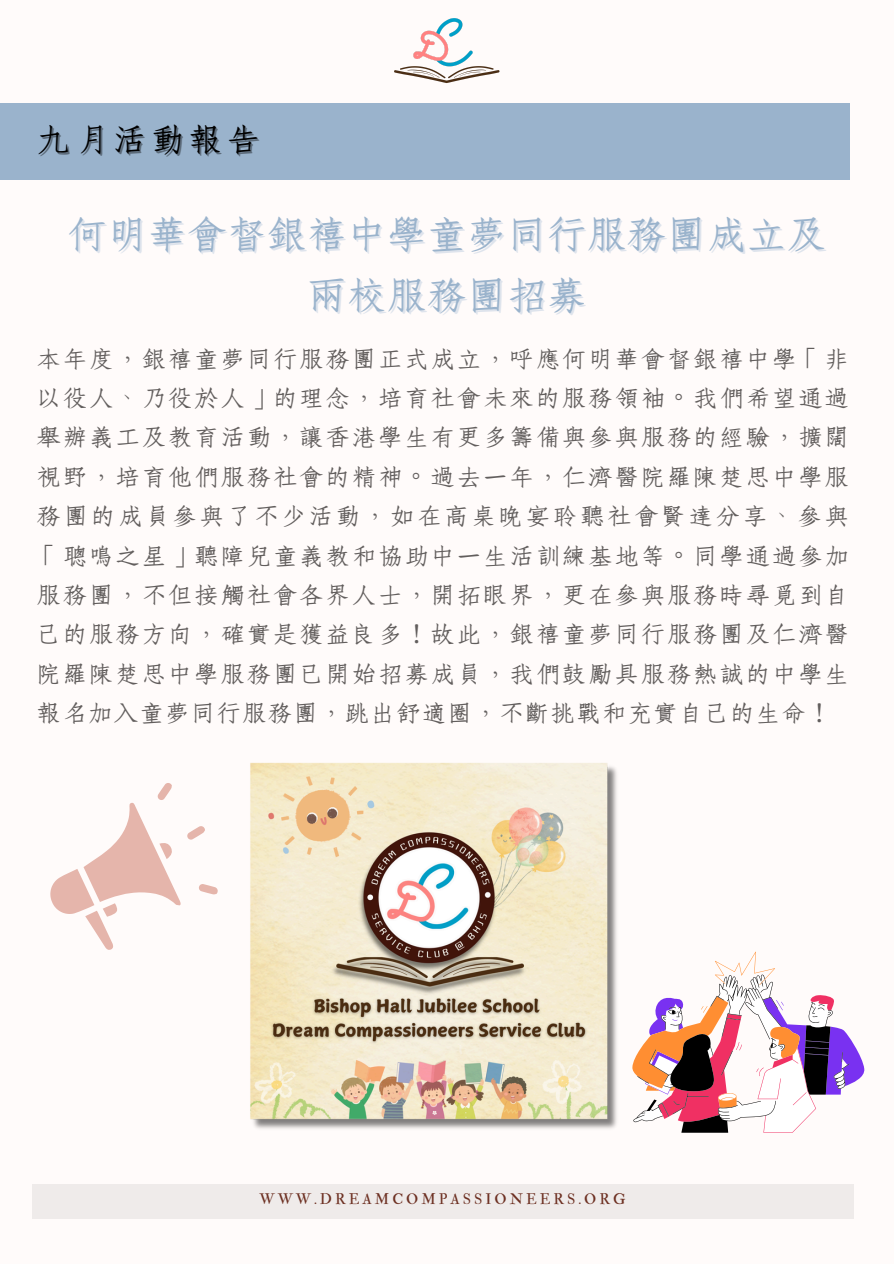
<style>
.page{position:relative;width:894px;height:1264px;background:#fff}
.page>*{position:absolute;margin:0;border:0;box-sizing:border-box;transform-origin:0 0}
.t1{font:43.35px "cw Te X Fang Song";color:#9ab3cc}
.t2{font:36.6px "cw Te X Fang Song";letter-spacing:.115em;color:#000}
.t3{font:26.55px/39.3px "cw Te X Fang Song";letter-spacing:.045em;color:#625e5d;text-align:justify}
.t4{font:14.85px "IM FELL Double Pica Roman";letter-spacing:.2em;color:#6d3022}
</style>
<div class="page">
<div style="left:0;top:0;width:893px;height:1263px;background:#fffbfa"></div>
<div style="left:32px;top:1184px;width:820px;height:35px;background:#efebea"></div>
<img style="left:394px;top:18px;width:105px;height:65px">
<div style="left:0;top:103px;width:850px;height:76px;background:#9ab3cc"></div>
<img style="left:250px;top:762px;width:367px;height:367px">
<svg style="left:50px;top:783px;width:168px;height:167px"></svg>
<svg style="left:632px;top:951px;width:233px;height:181px"></svg>
<p class="t2" style="left:37px;top:123px;width:225px">九月活動報告</p>
<p class="t1" style="left:67px;top:215px;width:760px">何明華會督銀禧中學童夢同行服務團成立及</p>
<h1 class="t1" style="left:307px;top:275px;width:281px">兩校服務團招募</h1>
<h3 class="t3" style="left:37px;top:340px;width:813px">本年度，銀禧童夢同行服務團正式成立，呼應何明華會督銀禧中學「非以役人、乃役於人」的理念，培育社會未來的服務領袖。我們希望通過舉辦義工及教育活動，讓香港學生有更多籌備與參與服務的經驗，擴闊視野，培育他們服務社會的精神。過去一年，仁濟醫院羅陳楚思中學服務團的成員參與了不少活動，如在高桌晚宴聆聽社會賢達分享、參與「聰鳴之星」聽障兒童義教和協助中一生活訓練基地等。同學通過參加服務團，不但接觸社會各界人士，開拓眼界，更在參與服務時尋覓到自己的服務方向，確實是獲益良多！故此，銀禧童夢同行服務團及仁濟醫院羅陳楚思中學服務團已開始招募成員，我們鼓勵具服務熱誠的中學生報名加入童夢同行服務團，跳出舒適圈，不斷挑戰和充實自己的生命！</h3>
<p class="t4" style="left:259px;top:1190px;width:367px">WWW.DREAMCOMPASSIONEERS.ORG</p>
</div>
